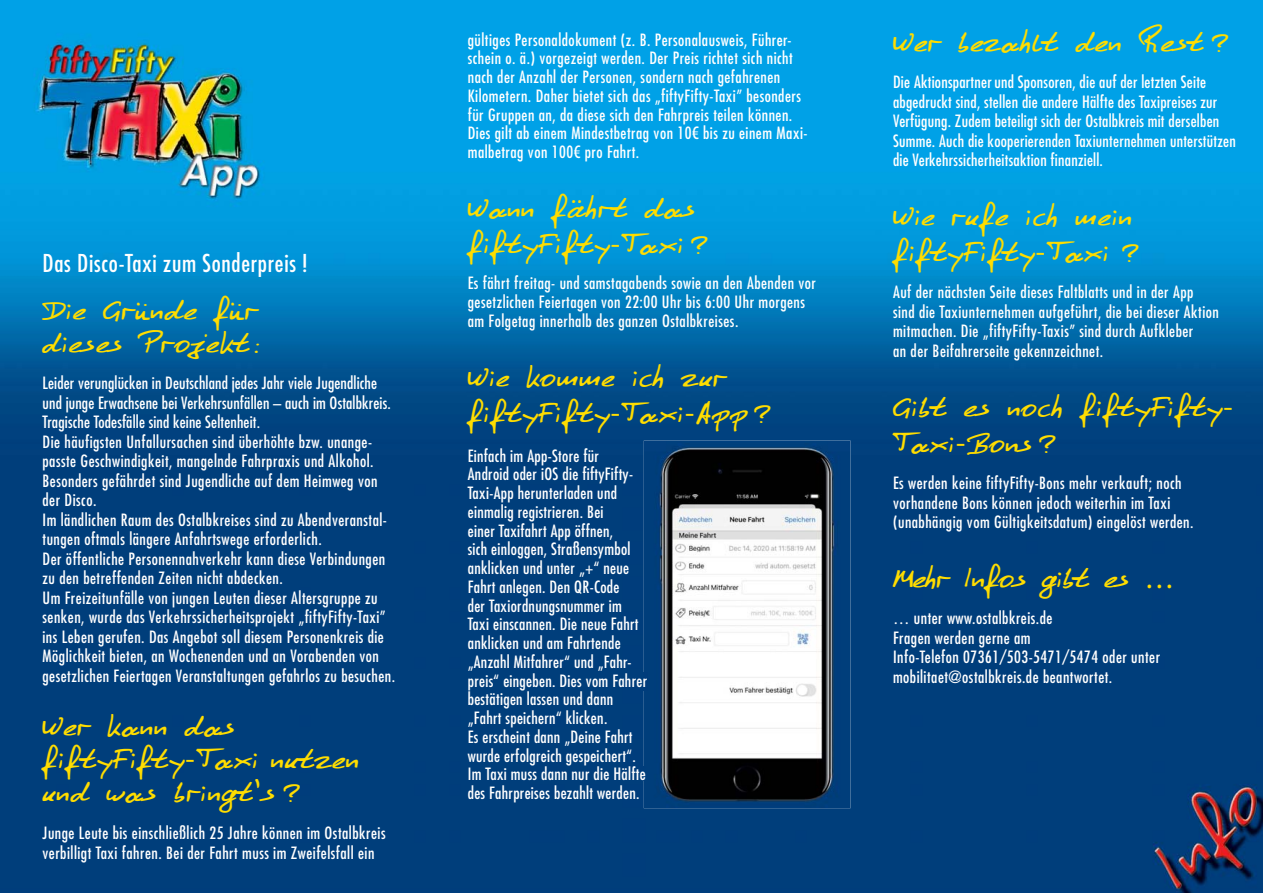
<style>
.page{position:relative;width:1263px;height:893px;background:#fff}
.page>*{position:absolute;margin:0;border:0;box-sizing:border-box;transform-origin:0 0}
.t1{font:30px/36px "Culture";letter-spacing:.07em;color:#fd0}
.t2{font:30px "Culture";letter-spacing:.03em;color:#fd0}
.t3{font:condensed 24px "Futura LT";letter-spacing:.03em;color:#fff}
.t4{font:condensed 16.5px/19.5px "Futura LT";letter-spacing:.03em;color:#fff}
.s1{font-family:"Myriad Pro"}
</style>
<div class="page">
<img style="left:0;top:0;width:1263px;height:893px">
<img style="left:644px;top:441px;width:206px;height:367px">
<img style="left:644px;top:673px;width:3px;height:17px">
<svg style="left:644px;top:766px;width:1px;height:14px"></svg>
<p class="t3" style="left:43px;top:252px;width:267px">Das Disco-Taxi zum Sonderpreis !</p>
<p class="t1" style="left:43px;top:293px;width:220px;line-height:33px">Die Gründe für dieses Projekt:</p>
<p class="t4" style="left:43px;top:375px;width:354px">Leider verunglücken in Deutschland jedes Jahr viele Jugendliche und junge Erwachsene bei Verkehrsunfällen – auch im Ostalbkreis.<br>Tragische Todesfälle sind keine Seltenheit.<br>Die häufigsten Unfallursachen sind überhöhte bzw. unange&shy;passte Geschwindigkeit, mangelnde Fahrpraxis und Alkohol.<br>Besonders gefährdet sind Jugendliche auf dem Heimweg von der Disco.<br>Im ländlichen Raum des Ostalbkreises sind zu Abendveranstal&shy;tungen oftmals längere Anfahrtswege erforderlich.<br>Der öffentliche Personennahverkehr kann diese Verbindungen zu den betreffenden Zeiten nicht abdecken.<br>Um Freizeitunfälle von jungen Leuten dieser Altersgruppe zu senken, wurde das Verkehrssicherheitsprojekt „fiftyFifty-Taxi” ins Leben gerufen. Das Angebot soll diesem Personenkreis die Möglichkeit bieten, an Wochenenden und an Vorabenden von gesetzlichen Feiertagen Veranstaltungen gefahrlos zu besuchen.</p>
<p class="t1" style="left:43px;top:709px;width:317px;line-height:33px">Wer kann das fiftyFifty<span class="s1">-</span>Taxi nutzen und was bringt`s ?</p>
<p class="t4" style="left:43px;top:825px;width:344px">Junge Leute bis einschließlich 25 Jahre können im Ostalbkreis verbilligt Taxi fahren. Bei der Fahrt muss im Zweifelsfall ein</p>
<p class="t4" style="left:468px;top:31px;width:341px;line-height:18.8px">gültiges Personaldokument (z. B. Personalausweis, Führer&shy;schein o. ä.) vorgezeigt werden. Der Preis richtet sich nicht nach der Anzahl der Personen, sondern nach gefahrenen Kilometern. Daher bietet sich das „fiftyFifty-Taxi” besonders für Gruppen an, da diese sich den Fahrpreis teilen können.<br>Dies gilt ab einem Mindestbetrag von 10€ bis zu einem Maxi&shy;malbetrag von 100€ pro Fahrt.</p>
<p class="t1" style="left:468px;top:190px;width:241px">Wann fährt das fiftyFifty<span class="s1">-</span>Taxi ?</p>
<p class="t4" style="left:468px;top:275px;width:350px;line-height:18.8px">Es fährt freitag- und samstagabends sowie an den Abenden vor gesetzlichen Feiertagen von 22:00 Uhr bis 6:00 Uhr morgens am Folgetag innerhalb des ganzen Ostalbkreises.</p>
<p class="t1" style="left:468px;top:358px;width:304px">Wie komme ich zur fiftyFifty<span class="s1">-</span>Taxi<span class="s1">-</span>App ?</p>
<p class="t4" style="left:468px;top:447px;width:181px;line-height:18.8px">Einfach im App-Store für<br>Android oder iOS die fiftyFifty-<br>Taxi-App herunterladen und einmalig registrieren. Bei<br>einer Taxifahrt App öffnen,<br>sich einloggen, Straßensymbol anklicken und unter „+“ neue<br>Fahrt anlegen. Den QR-Code<br>der Taxiordnungsnummer im<br>Taxi einscannen. Die neue Fahrt anklicken und am Fahrtende „Anzahl Mitfahrer“ und „Fahr&shy;preis“ eingeben. Dies vom Fahrer bestätigen lassen und dann „Fahrt speichern“ klicken.<br>Es erscheint dann „Deine Fahrt wurde erfolgreich gespeichert“.<br>Im Taxi muss dann nur die Hälfte des Fahrpreises bezahlt werden.</p>
<p class="t1" style="left:893px;top:24px;width:337px">Wer bezahlt den Rest ?</p>
<p class="t4" style="left:893px;top:74px;width:344px">Die Aktionspartner und Sponsoren, die auf der letzten Seite abgedruckt sind, stellen die andere Hälfte des Taxipreises zur Verfügung. Zudem beteiligt sich der Ostalbkreis mit derselben Summe. Auch die kooperierenden Taxiunternehmen unterstützen die Verkehrssicherheitsaktion finanziell.</p>
<p class="t1" style="left:893px;top:198px;width:247px">Wie rufe ich mein fiftyFifty<span class="s1">-</span>Taxi ?</p>
<p class="t4" style="left:893px;top:284px;width:327px">Auf der nächsten Seite dieses Faltblatts und in der App sind die Taxiunternehmen aufgeführt, die bei dieser Aktion mitmachen. Die „fiftyFifty-Taxis” sind durch Aufkleber<br>an der Beifahrerseite gekennzeichnet.</p>
<p class="t1" style="left:893px;top:388px;width:341px">Gibt es noch fiftyFifty<span class="s1">-<br></span>Taxi<span class="s1">-</span>Bons ?</p>
<p class="t4" style="left:893px;top:474px;width:302px">Es werden keine fiftyFifty-Bons mehr verkauft; noch vorhandene Bons können jedoch weiterhin im Taxi (unabhängig vom Gültigkeitsdatum) eingelöst werden.</p>
<p class="t2" style="left:893px;top:556px;width:283px">Mehr Infos gibt es <span class="s1">…</span></p>
<p class="t4" style="left:893px;top:609px;width:269px">… unter www.ostalbkreis.de<br>Fragen werden gerne am<br>Info-Telefon 07361/503-5471/5474 oder unter mobilitaet@ostalbkreis.de beantwortet.</p>
</div>
